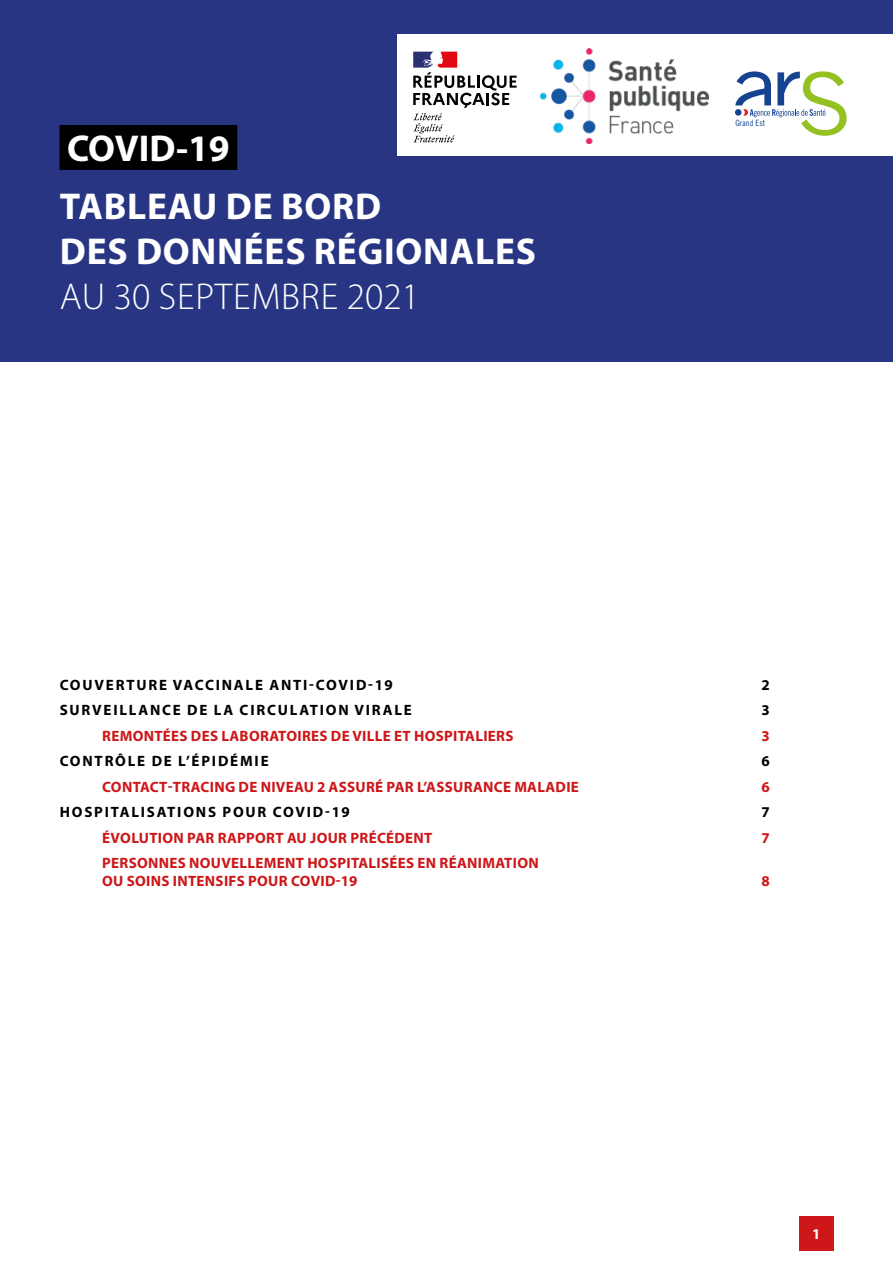
<style>
.page{position:relative;width:893px;height:1263px;background:#fff}
.page>*{position:absolute;margin:0;border:0;box-sizing:border-box;transform-origin:0 0}
.t1{font:700 37.5px/57.8px "Myriad Pro";letter-spacing:.02em;color:#fff}
.t2{font:300 37.5px "Myriad Pro";letter-spacing:.02em;color:#fff}
.t3{font:700 15px/18px "Myriad Pro";letter-spacing:.02em;color:#cd1719}
.t4{font:700 15px "Myriad Pro";letter-spacing:.12em;color:#000}
.t5{font:700 15px "Myriad Pro";color:#fff}
.t6{font:8.7px "Trade Gothic LT Std Cn 18";color:#154390}
</style>
<div class="page">
<div style="left:0;top:0;width:893px;height:361px;background:#283583"></div>
<div style="left:397px;top:34px;width:496px;height:121px;background:#fff"></div>
<div style="left:60px;top:125px;width:177px;height:45px;background:#000"></div>
<div style="left:799px;top:1216px;width:34px;height:34px;background:#cd1719"></div>
<img style="left:540px;top:49px;width:169px;height:95px">
<svg style="left:735px;top:71px;width:112px;height:65px"></svg>
<svg style="left:413px;top:52px;width:104px;height:90px"></svg>
<h1 class="t1" style="left:60px;top:118px;width:323px">COVID-19<br>TABLEAU DE BORD</h1>
<h1 class="t1" style="left:60px;top:221px;width:478px">DES DONNÉES RÉGIONALES</h1>
<h1 class="t2" style="left:60px;top:274px;width:361px">AU 30 SEPTEMBRE 2021</h1>
<p class="t6" style="left:735px;top:118px;width:31px">Grand Est</p>
<p class="t4" style="left:60px;top:675px;width:335px">COUVERTURE VACCINALE ANTI-COVID-19</p>
<p class="t4" style="left:762px;top:675px;width:10px">2</p>
<p class="t4" style="left:60px;top:700px;width:354px">SURVEILLANCE DE LA CIRCULATION VIRALE</p>
<p class="t4" style="left:762px;top:700px;width:10px">3</p>
<p class="t3" style="left:102px;top:726px;width:413px">REMONTÉES DES LABORATOIRES DE VILLE ET HOSPITALIERS</p>
<p class="t3" style="left:762px;top:726px;width:10px">3</p>
<p class="t4" style="left:60px;top:751px;width:211px">CONTRÔLE DE L’ÉPIDÉMIE</p>
<p class="t4" style="left:762px;top:751px;width:10px">6</p>
<p class="t3" style="left:102px;top:777px;width:478px">CONTACT-TRACING DE NIVEAU 2 ASSURÉ PAR L’ASSURANCE MALADIE</p>
<p class="t3" style="left:762px;top:777px;width:10px">6</p>
<p class="t4" style="left:60px;top:802px;width:292px">HOSPITALISATIONS POUR COVID-19</p>
<p class="t4" style="left:762px;top:802px;width:10px">7</p>
<p class="t3" style="left:102px;top:828px;width:332px">ÉVOLUTION PAR RAPPORT AU JOUR PRÉCÉDENT</p>
<p class="t3" style="left:761px;top:828px;width:10px">7</p>
<p class="t3" style="left:102px;top:854px;width:438px">PERSONNES NOUVELLEMENT HOSPITALISÉES EN RÉANIMATION<br>OU SOINS INTENSIFS POUR COVID-19</p>
<p class="t3" style="left:761px;top:872px;width:10px">8</p>
<p class="t5" style="left:812px;top:1224px;width:10px">1</p>
</div>
